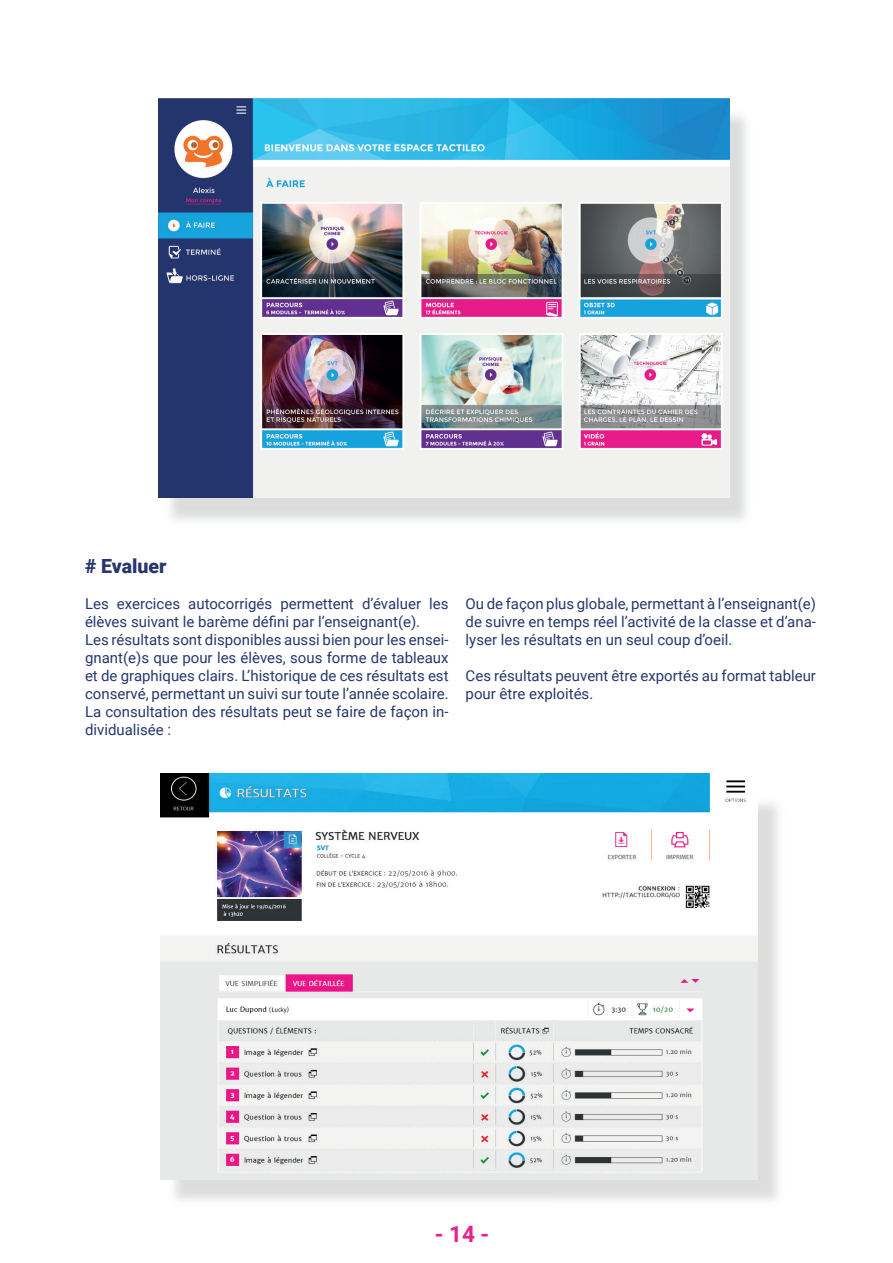
<style>
.page{position:relative;width:893px;height:1263px;background:#fff}
.page>*{position:absolute;margin:0;border:0;box-sizing:border-box;transform-origin:0 0}
.t1{font:700 22.5px "Roboto";color:#e72188}
.t2{font:900 19.5px "Roboto";color:#27376c}
.t3{font:15px/18px "Roboto";color:#27376c}
</style>
<div class="page">
<img style="left:170px;top:98px;width:577px;height:423px">
<img style="left:158px;top:98px;width:571px;height:400px">
<img style="left:160px;top:773px;width:618px;height:428px">
<img style="left:161px;top:773px;width:597px;height:406px">
<h2 class="t2" style="left:85px;top:555px;width:83px"># Evaluer</h2>
<p class="t3" style="left:85px;top:595px;width:365px">Les exercices autocorrigés permettent d’évaluer les élèves suivant le barème défini par l’enseignant(e).<br>Les résultats sont disponibles aussi bien pour les ensei&shy;gnant(e)s que pour les élèves, sous forme de tableaux et de graphiques clairs. L’historique de ces résultats est conservé, permettant un suivi sur toute l’année scolaire.<br>La consultation des résultats peut se faire de façon in&shy;dividualisée :</p>
<p class="t3" style="left:466px;top:595px;width:352px;text-align:justify">Ou de façon plus globale, permettant à l’enseignant(e) de suivre en temps réel l’activité de la classe et d’ana&shy;lyser les résultats en un seul coup d’oeil.</p>
<p class="t3" style="left:466px;top:667px;width:352px">Ces résultats peuvent être exportés au format tableur pour être exploités.</p>
<h1 class="t1" style="left:435px;top:1221px;width:56px">- 14 -</h1>
</div>
